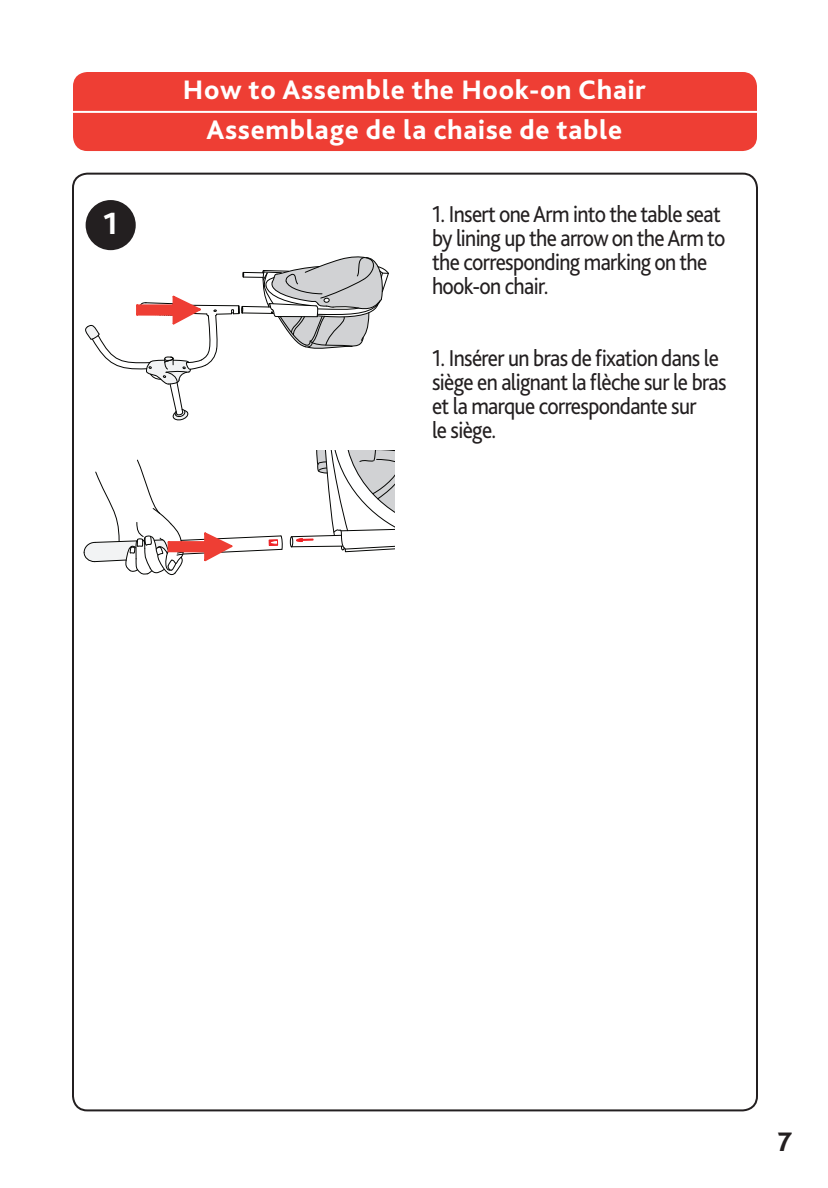
<style>
.page{position:relative;width:828px;height:1188px;background:#fff}
.page>*{position:absolute;margin:0;border:0;box-sizing:border-box;transform-origin:0 0}
.t1{font:800 32px "Bliss 2";color:#fff}
.t2{font:800 28px/40px "Bliss 2";letter-spacing:.025em;color:#fff;text-align:center}
.t3{font:800 28px "Bliss 2";color:#231f20}
.t4{font:24px/24px "Bliss 2";letter-spacing:-.03em;color:#231f20;scale:.9 1}
</style>
<div class="page">
<div style="left:73px;top:72px;width:684px;height:79px;background:#ee3e34;border-radius:14px"></div>
<hr style="left:64px;top:111px;width:728px;height:2px;background:#fff">
<div style="left:86px;top:200px;width:50px;height:50px;background:#231f20;border-radius:50%"></div>
<svg style="left:290px;top:451px;width:105px;height:101px"></svg>
<svg style="left:84px;top:459px;width:199px;height:117px"></svg>
<svg style="left:85px;top:256px;width:304px;height:165px"></svg>
<h1 class="t1" style="left:103px;top:204px;width:16px">1</h1>
<p class="t2" style="left:183px;top:69px;width:465px">How to Assemble the Hook-on Chair<br>Assemblage de la chaise de table</p>
<p class="t4" style="left:432px;top:201px;width:328px">1. Insert one Arm into the table seat by lining up the arrow on the Arm to the corresponding marking on the hook-on chair.</p>
<p class="t4" style="left:432px;top:345px;width:329px">1. Insérer un bras de fixation dans le siège en alignant la flèche sur le bras et la marque correspondante sur<br>le siège.</p>
<p class="t3" style="left:778px;top:1124px;width:16px">7</p>
</div>
